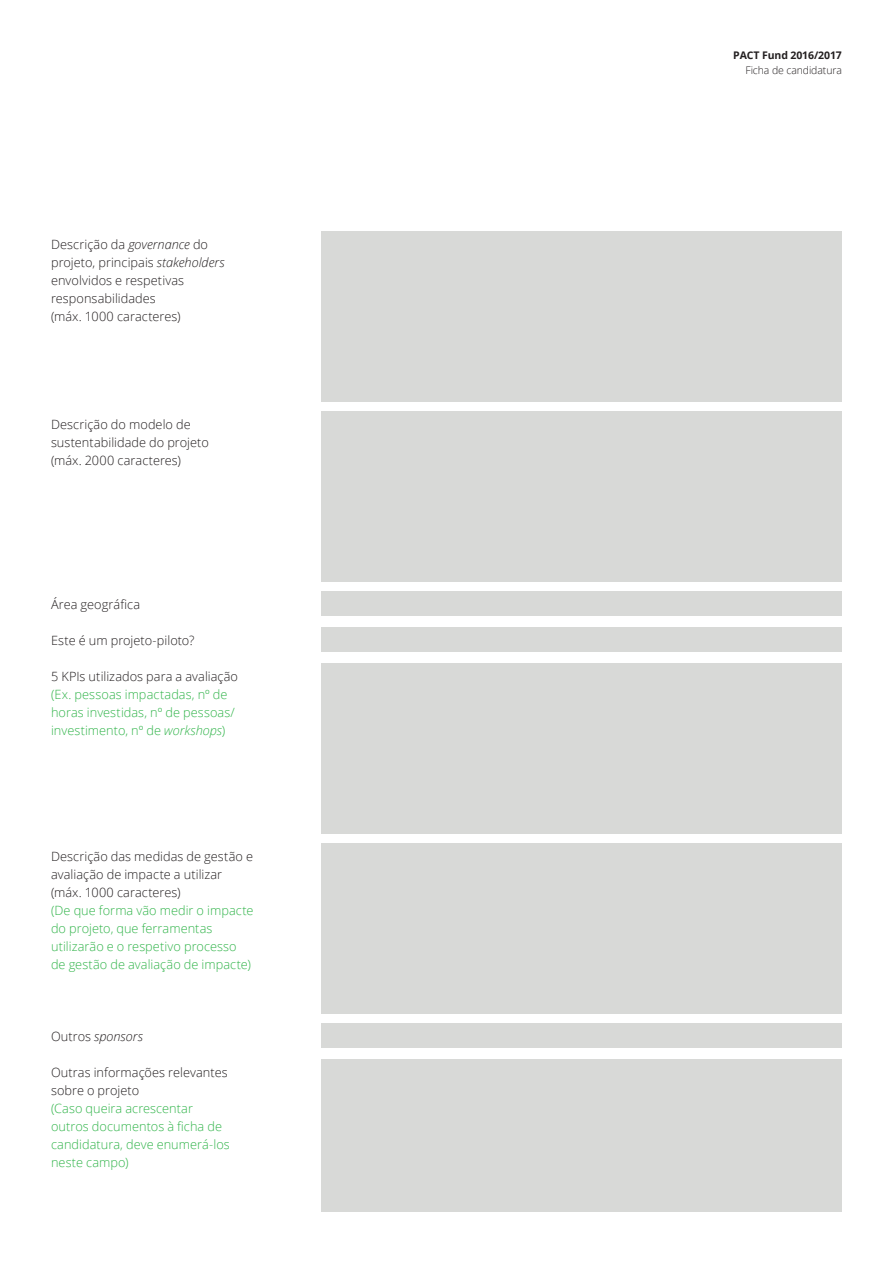
<style>
.page{position:relative;width:893px;height:1263px;background:#fff}
.page>*{position:absolute;margin:0;border:0;box-sizing:border-box;transform-origin:0 0}
.Body_copy__8_5_12pt{font:300 12.75px/18px "Open Sans";letter-spacing:.005em;color:#231f20}
.Body_copy__8_5_12pt-2{font:300 12.75px/18px "Open Sans";letter-spacing:.005em;color:#31b44a}
.Body_copy__8_5_12pt-3{font:italic 300 12.75px "Open Sans";color:#231f20}
.Brochure_title__foli{font:300 10.5px/14.2px "Open Sans";letter-spacing:-.01em;color:#231f20;text-align:right}
.s1{font-style:italic}
.s2{color:#231f20}
.s3{font-style:normal}
.s4{font-weight:700}
</style>
<div class="page">
<div style="left:322px;top:627px;width:520px;height:24px;background:#d8d9d7"></div>
<div style="left:322px;top:1023px;width:520px;height:24px;background:#d8d9d7"></div>
<div style="left:322px;top:591px;width:520px;height:24px;background:#d8d9d7"></div>
<div style="left:322px;top:1059px;width:520px;height:153px;background:#d8d9d7"></div>
<div style="left:322px;top:231px;width:520px;height:171px;background:#d8d9d7"></div>
<div style="left:322px;top:411px;width:520px;height:171px;background:#d8d9d7"></div>
<div style="left:322px;top:663px;width:520px;height:171px;background:#d8d9d7"></div>
<div style="left:322px;top:843px;width:520px;height:171px;background:#d8d9d7"></div>
<p class="Body_copy__8_5_12pt" style="left:51px;top:235px;width:175px">Descrição da <span class="s1">governance</span> do projeto, principais <span class="s1">stakeholders </span>envolvidos e respetivas responsabilidades</p>
<p class="Body_copy__8_5_12pt" style="left:51px;top:307px;width:131px">(máx. 1000 caracteres)</p>
<p class="Body_copy__8_5_12pt" style="left:51px;top:415px;width:159px">Descrição do modelo de sustentabilidade do projeto (máx. 2000 caracteres)</p>
<p class="Body_copy__8_5_12pt" style="left:51px;top:595px;width:91px">Área geográfica</p>
<p class="Body_copy__8_5_12pt" style="left:51px;top:631px;width:145px">Este é um projeto-piloto?</p>
<p class="Body_copy__8_5_12pt-2" style="left:51px;top:667px;width:189px"><span class="s2">5 KPIs utilizados para a avaliação </span>(Ex. pessoas impactadas, nº de horas investidas, nº de pessoas/ investimento, nº de <span class="s1">workshops</span>)</p>
<p class="Body_copy__8_5_12pt" style="left:51px;top:847px;width:204px">Descrição das medidas de gestão e avaliação de impacte a utilizar</p>
<p class="Body_copy__8_5_12pt" style="left:51px;top:883px;width:131px">(máx. 1000 caracteres)</p>
<p class="Body_copy__8_5_12pt-2" style="left:51px;top:901px;width:204px">(De que forma vão medir o impacte do projeto, que ferramentas utilizarão e o respetivo processo de gestão de avaliação de impacte)</p>
<p class="Body_copy__8_5_12pt-3" style="left:51px;top:1028px;width:93px"><span class="s3">Outros</span> sponsors</p>
<p class="Body_copy__8_5_12pt" style="left:51px;top:1063px;width:178px">Outras informações relevantes sobre o projeto</p>
<p class="Body_copy__8_5_12pt-2" style="left:51px;top:1099px;width:180px">(Caso queira acrescentar outros documentos à ficha de candidatura, deve enumerá-los neste campo)</p>
<p class="Brochure_title__foli" style="left:733px;top:48px;width:110px"><span class="s4">PACT Fund 2016/2017<br></span>Ficha de candidatura</p>
</div>
